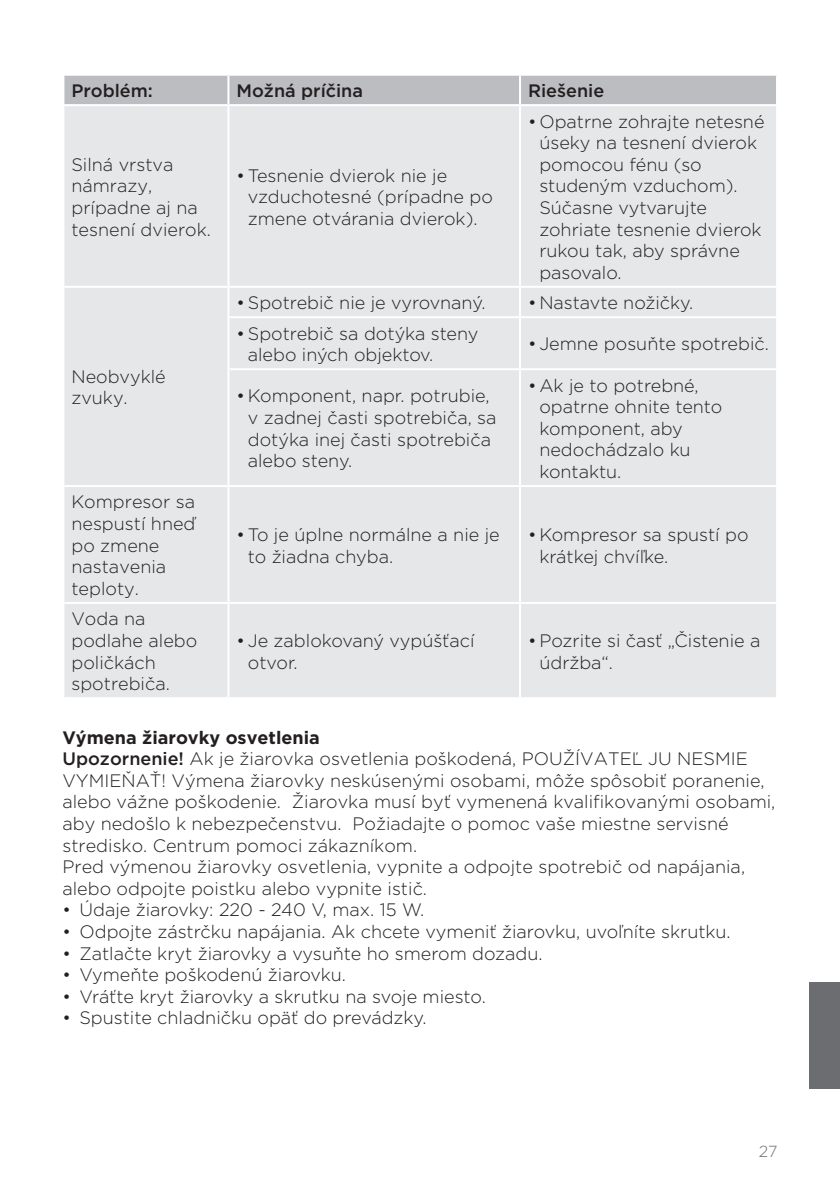
<style>
.page{position:relative;width:840px;height:1191px;background:#fff}
.page>*{position:absolute;margin:0;border:0;box-sizing:border-box;transform-origin:0 0}
.besedilo{font:300 18px/21.6px "Gotham";color:#231f20}
.seznam{font:300 18px "Gotham";color:#231f20}
.tabele_tekst{font:300 18px/21.6px "Gotham";color:#231f20}
.besedilo-2{font:700 18px "Gotham";color:#231f20}
.tabele_tekst-2{font:500 18px "Gotham";color:#231f20}
.tabela_tekst{font:500 18px "Gotham";color:#231f20}
.t1{font:300 16px "Gotham";color:#6c6d70}
.s1{font-weight:500}
</style>
<div class="page">
<div style="left:64px;top:76px;width:711px;height:28px;background:#bcbdc0"></div>
<div style="left:64px;top:106px;width:711px;height:591px;background:#e6e7e9"></div>
<hr style="left:227px;top:76px;width:2px;height:28px;background:#fff">
<hr style="left:518px;top:76px;width:2px;height:28px;background:#fff">
<hr style="left:227px;top:106px;width:2px;height:180px;background:#fff">
<hr style="left:518px;top:106px;width:2px;height:180px;background:#fff">
<hr style="left:227px;top:288px;width:2px;height:29px;background:#fff">
<hr style="left:518px;top:288px;width:2px;height:28px;background:#fff">
<hr style="left:227px;top:317px;width:2px;height:52px;background:#fff">
<hr style="left:518px;top:318px;width:2px;height:50px;background:#fff">
<hr style="left:227px;top:369px;width:2px;height:116px;background:#fff">
<hr style="left:518px;top:370px;width:2px;height:115px;background:#fff">
<hr style="left:227px;top:487px;width:2px;height:115px;background:#fff">
<hr style="left:518px;top:487px;width:2px;height:115px;background:#fff">
<hr style="left:227px;top:604px;width:2px;height:93px;background:#fff">
<hr style="left:518px;top:604px;width:2px;height:93px;background:#fff">
<hr style="left:64px;top:286px;width:164px;height:2px;background:#fff">
<hr style="left:228px;top:286px;width:291px;height:2px;background:#fff">
<hr style="left:519px;top:286px;width:256px;height:2px;background:#fff">
<hr style="left:229px;top:316px;width:290px;height:2px;background:#fff">
<hr style="left:519px;top:316px;width:256px;height:2px;background:#fff">
<hr style="left:229px;top:368px;width:290px;height:2px;background:#fff">
<hr style="left:519px;top:368px;width:256px;height:2px;background:#fff">
<hr style="left:64px;top:485px;width:164px;height:2px;background:#fff">
<hr style="left:228px;top:485px;width:291px;height:2px;background:#fff">
<hr style="left:519px;top:485px;width:256px;height:2px;background:#fff">
<hr style="left:64px;top:602px;width:164px;height:2px;background:#fff">
<hr style="left:228px;top:602px;width:291px;height:2px;background:#fff">
<hr style="left:519px;top:602px;width:256px;height:2px;background:#fff">
<div style="left:808px;top:982px;width:31px;height:106px;background:#6c6d70"></div>
<p class="tabela_tekst" style="left:71px;top:79px;width:83px">Problém:</p>
<p class="tabele_tekst-2" style="left:236px;top:79px;width:128px">Možná príčina</p>
<p class="tabele_tekst-2" style="left:527px;top:79px;width:78px">Riešenie</p>
<p class="tabele_tekst" style="left:71px;top:153px;width:141px">Silná vrstva námrazy, prípadne aj na tesnení dvierok.</p>
<p class="besedilo" style="left:248px;top:164px;width:246px;text-indent:-11px">• Tesnenie dvierok nie je vzduchotesné (prípadne po zmene otvárania dvierok).</p>
<p class="besedilo" style="left:539px;top:110px;width:226px;text-indent:-11px">• Opatrne zohrajte netesné úseky na tesnení dvierok pomocou fénu (so studeným vzduchom).<br>Súčasne vytvarujte zohriate tesnenie dvierok rukou tak, aby správne pasovalo.</p>
<p class="tabele_tekst" style="left:71px;top:365px;width:96px">Neobvyklé zvuky.</p>
<p class="tabele_tekst" style="left:71px;top:491px;width:125px">Kompresor sa nespustí hneď po zmene nastavenia teploty.</p>
<p class="tabele_tekst" style="left:71px;top:607px;width:127px">Voda na podlahe alebo poličkách spotrebiča.</p>
<p class="besedilo" style="left:236px;top:291px;width:250px">• Spotrebič nie je vyrovnaný.</p>
<p class="besedilo" style="left:527px;top:291px;width:167px">• Nastavte nožičky.</p>
<p class="besedilo" style="left:248px;top:322px;width:232px;text-indent:-11px">• Spotrebič sa dotýka steny alebo iných objektov.</p>
<p class="besedilo" style="left:527px;top:333px;width:242px">• Jemne posuňte spotrebič.</p>
<p class="besedilo" style="left:248px;top:385px;width:250px;text-indent:-11px">• Komponent, napr. potrubie, v zadnej časti spotrebiča, sa dotýka inej časti spotrebiča alebo steny.</p>
<p class="besedilo" style="left:539px;top:374px;width:184px;text-indent:-11px">• Ak je to potrebné, opatrne ohnite tento komponent, aby nedochádzalo ku kontaktu.</p>
<p class="besedilo" style="left:248px;top:523px;width:253px;text-indent:-11px">• To je úplne normálne a nie je to žiadna chyba.</p>
<p class="besedilo" style="left:539px;top:523px;width:210px;text-indent:-11px">• Kompresor sa spustí po krátkej chvíľke.</p>
<p class="besedilo" style="left:248px;top:629px;width:228px;text-indent:-11px">• Je zablokovaný vypúšťací otvor.</p>
<p class="besedilo" style="left:539px;top:629px;width:222px;text-indent:-11px">• Pozrite si časť „Čistenie a údržba“.</p>
<p class="besedilo-2" style="left:62px;top:725px;width:259px">Výmena žiarovky osvetlenia</p>
<p class="besedilo" style="left:62px;top:747px;width:714px"><span class="s1">Upozornenie!</span> Ak je žiarovka osvetlenia poškodená, POUŽÍVATEĽ JU NESMIE VYMIEŇAŤ! Výmena žiarovky neskúsenými osobami, môže spôsobiť poranenie, alebo vážne poškodenie. Žiarovka musí byť vymenená kvalifikovanými osobami, aby nedošlo k nebezpečenstvu. Požiadajte o pomoc vaše miestne servisné stredisko. Centrum pomoci zákazníkom.</p>
<p class="besedilo" style="left:62px;top:855px;width:683px">Pred výmenou žiarovky osvetlenia, vypnite a odpojte spotrebič od napájania, alebo odpojte poistku alebo vypnite istič.</p>
<p class="seznam" style="left:62px;top:898px;width:363px">• Údaje žiarovky: 220 - 240 V, max. 15 W.</p>
<p class="seznam" style="left:62px;top:920px;width:669px">• Odpojte zástrčku napájania. Ak chcete vymeniť žiarovku, uvoľníte skrutku.</p>
<p class="seznam" style="left:62px;top:942px;width:481px">• Zatlačte kryt žiarovky a vysuňte ho smerom dozadu.</p>
<p class="seznam" style="left:62px;top:963px;width:285px">• Vymeňte poškodenú žiarovku.</p>
<p class="seznam" style="left:62px;top:985px;width:424px">• Vráťte kryt žiarovky a skrutku na svoje miesto.</p>
<p class="seznam" style="left:62px;top:1006px;width:365px">• Spustite chladničku opäť do prevádzky.</p>
<p class="t1" style="left:758px;top:1140px;width:20px">27</p>
</div>
